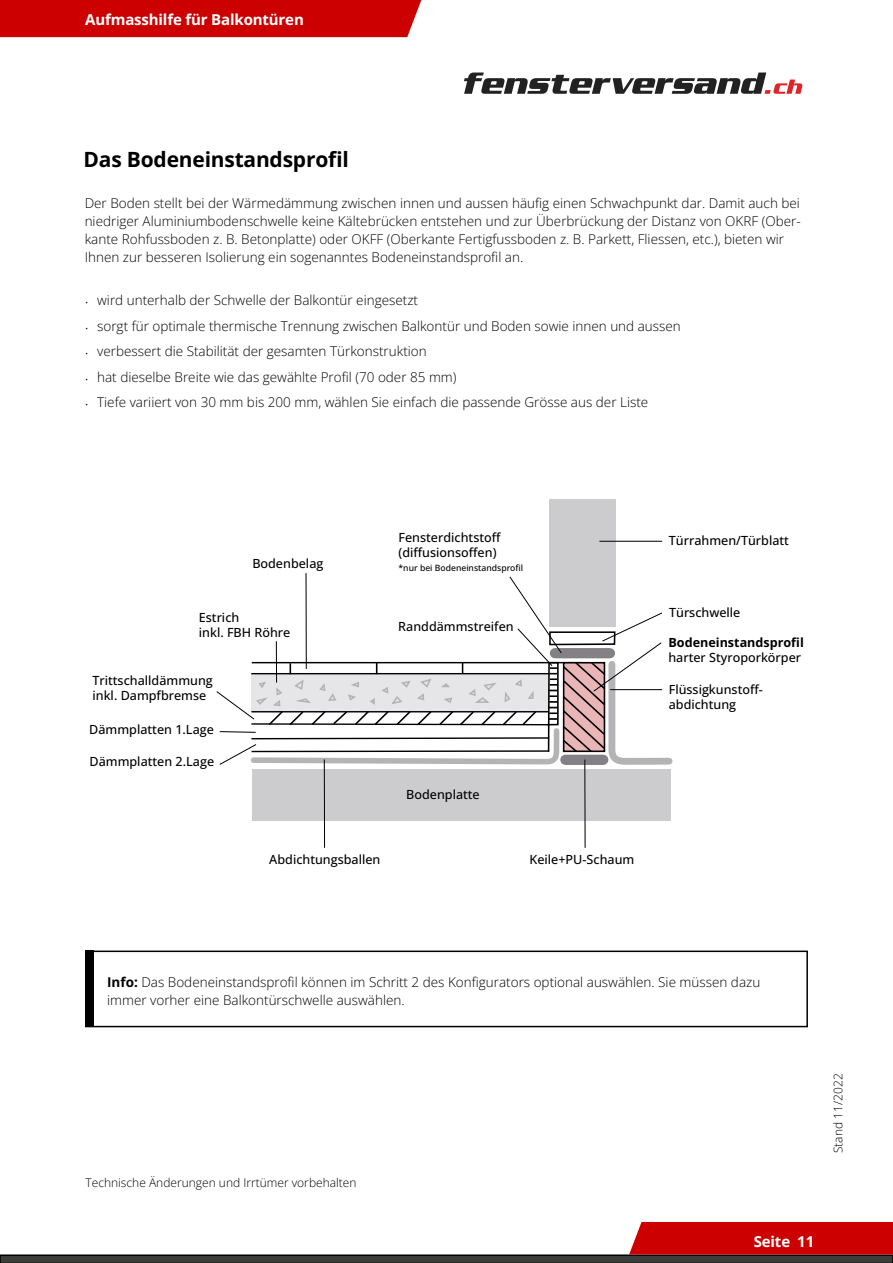
<style>
.page{position:relative;width:893px;height:1263px;background:#fff}
.page>*{position:absolute;margin:0;border:0;box-sizing:border-box;transform-origin:0 0}
.t1{font:700 21px "Open Sans";letter-spacing:-.01em;color:#000}
.t2{font:700 15px "Open Sans";letter-spacing:-.01em;color:#fff}
.t3{font:13.5px/18px "Open Sans";color:#000}
.t4{font:500 12.6px/15.1px "Open Sans";color:#000}
.t5{font:700 12.6px "Open Sans";color:#000}
.t6{font:12px "Open Sans";color:#000}
.t7{font:500 8.7px "Open Sans";color:#000}
.s1{font-size:16.5px}
.s2{font-weight:700}
</style>
<div class="page">
<svg style="left:0;top:1222px;width:893px;height:41px"></svg>
<div style="left:0;top:0;width:421px;height:37px;background:#c00"></div>
<svg style="left:464px;top:73px;width:338px;height:21px"></svg>
<div style="left:85px;top:950px;width:723px;height:77px;border:2px solid #000"></div>
<div style="left:85px;top:950px;width:9px;height:77px;background:#000"></div>
<div style="left:549px;top:500px;width:66px;height:127px;background:#cccbce"></div>
<hr style="left:599px;top:541px;width:63px;height:1px;background:#000">
<svg style="left:216px;top:573px;width:457px;height:275px"></svg>
<hr style="left:584px;top:759px;width:1px;height:89px;background:#000">
<p class="t2" style="left:85px;top:10px;width:220px">Aufmasshilfe für Balkontüren</p>
<h1 class="t1" style="left:84px;top:145px;width:267px">Das Bodeneinstandsprofil</h1>
<p class="t3" style="left:85px;top:194px;width:718px">Der Boden stellt bei der Wärmedämmung zwischen innen und aussen häufig einen Schwachpunkt dar. Damit auch bei niedriger Aluminiumbodenschwelle keine Kältebrücken entstehen und zur Überbrückung der Distanz von OKRF (Ober&shy;kante Rohfussboden z. B. Betonplatte) oder OKFF (Oberkante Fertigfussboden z. B. Parkett, Fliessen, etc.), bieten wir Ihnen zur besseren Isolierung ein sogenanntes Bodeneinstandsprofil an.</p>
<p class="t3" style="left:85px;top:287px;width:598px;line-height:25.5px"><span class="s1">·</span> wird unterhalb der Schwelle der Balkontür eingesetzt<br><span class="s1">·</span> sorgt für optimale thermische Trennung zwischen Balkontür und Boden sowie innen und aussen <span class="s1">·</span> verbessert die Stabilität der gesamten Türkonstruktion<br><span class="s1">·</span> hat dieselbe Breite wie das gewählte Profil (70 oder 85 mm)<br><span class="s1">·</span> Tiefe variiert von 30 mm bis 200 mm, wählen Sie einfach die passende Grösse aus der Liste</p>
<p class="t4" style="left:252px;top:555px;width:73px">Bodenbelag</p>
<p class="t4" style="left:199px;top:609px;width:93px">Estrich<br>inkl. FBH Röhre</p>
<p class="t4" style="left:92px;top:672px;width:122px">Trittschalldämmung inkl. Dampfbremse</p>
<p class="t4" style="left:89px;top:721px;width:126px">Dämmplatten 1.Lage</p>
<p class="t4" style="left:90px;top:754px;width:126px">Dämmplatten 2.Lage</p>
<p class="t4" style="left:398px;top:529px;width:104px">Fensterdichtstoff (diffusionsoffen)</p>
<p class="t7" style="left:398px;top:562px;width:126px">*nur bei Bodeneinstandsprofil</p>
<p class="t4" style="left:398px;top:618px;width:117px">Randdämmstreifen</p>
<p class="t4" style="left:406px;top:786px;width:75px">Bodenplatte</p>
<p class="t4" style="left:269px;top:851px;width:113px">Abdichtungsballen</p>
<p class="t4" style="left:529px;top:851px;width:106px">Keile+PU-Schaum</p>
<p class="t4" style="left:669px;top:533px;width:122px">Türrahmen/Türblatt</p>
<p class="t4" style="left:669px;top:605px;width:73px">Türschwelle</p>
<p class="t5" style="left:668px;top:634px;width:137px">Bodeneinstandsprofil</p>
<p class="t4" style="left:668px;top:650px;width:134px">harter Styroporkörper</p>
<p class="t4" style="left:669px;top:681px;width:96px">Flüssigkunstoff&shy;abdichtung</p>
<p class="t3" style="left:107px;top:973px;width:655px"><span class="s2">Info:</span> Das Bodeneinstandsprofil können im Schritt 2 des Konfigurators optional auswählen. Sie müssen dazu immer vorher eine Balkontürschwelle auswählen.</p>
<p class="t6" style="left:86px;top:1174px;width:273px">Technische Änderungen und Irrtümer vorbehalten</p>
<p class="t6" style="left:830px;top:1153px;width:81px;rotate:-90deg">Stand 11/2022</p>
<p class="t2" style="left:754px;top:1231px;width:62px">Seite 11</p>
</div>
